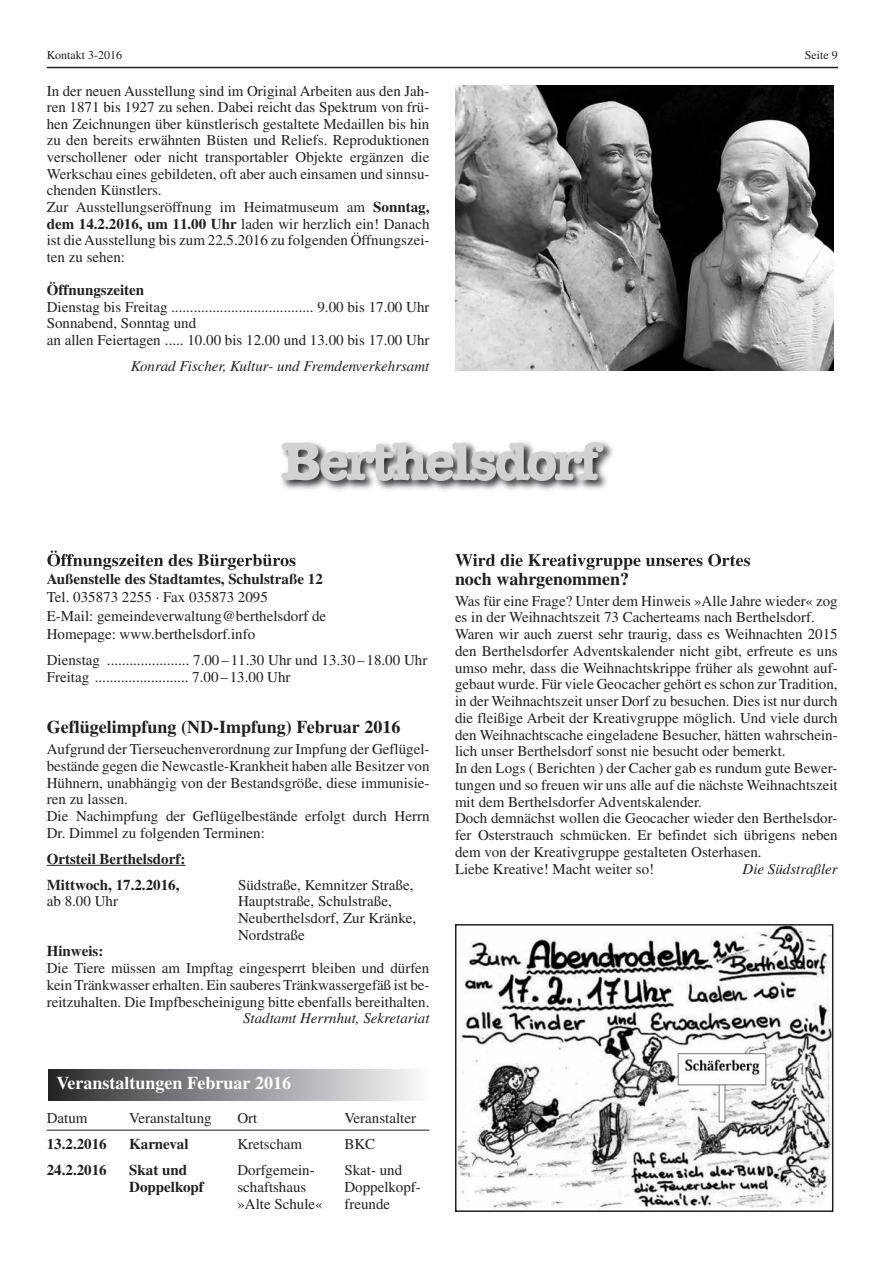
<style>
.page{position:relative;width:893px;height:1263px;background:#fff}
.page>*{position:absolute;margin:0;border:0;box-sizing:border-box;transform-origin:0 0}
.t1{font:700 54px "American Typewriter";letter-spacing:-.055em;color:#d1d2d4}
.t2{font:700 18px/18.3px "Times";color:#231f20}
.t3{font:700 18px "Times";color:#fff}
.t4{font:15px/16.6px "Times";color:#231f20}
.t5{font:700 15px/26px "Times";color:#231f20}
.t6{font:italic 15px "Times";color:#231f20}
.t7{font:12px "Times";color:#231f20}
.s1{font-weight:700}
</style>
<div class="page">
<img style="left:455px;top:85px;width:378px;height:286px">
<hr style="left:47px;top:67px;width:791px;height:1px;background:#231f20">
<hr style="left:47px;top:865px;width:138px;height:1px;background:#231f20">
<hr style="left:47px;top:1130px;width:382px;height:1px;background:#231f20">
<div style="left:48px;top:1069px;width:380px;height:32px;background:linear-gradient(to right,#2b2b2e,#f9fafd)"></div>
<img style="left:458px;top:927px;width:372px;height:282px">
<div style="left:455px;top:924px;width:378px;height:288px;border:2px solid #231f20"></div>
<img style="left:282px;top:441px;width:469px;height:123px">
<img style="left:47px;top:550px;width:249px;height:14px">
<img style="left:455px;top:554px;width:295px;height:10px">
<p class="t7" style="left:47px;top:51px;width:77px">Kontakt 3-2016</p>
<p class="t7" style="left:805px;top:51px;width:34px">Seite 9</p>
<p class="t4" style="left:47px;top:84px;width:384px">In der neuen Ausstellung sind im Original Arbeiten aus den Jah&shy;ren 1871 bis 1927 zu sehen. Dabei reicht das Spektrum von frü&shy;hen Zeichnungen über künstlerisch gestaltete Medaillen bis hin zu den bereits erwähnten Büsten und Reliefs. Reproduktionen verschollener oder nicht transportabler Objekte ergänzen die Werkschau eines gebildeten, oft aber auch einsamen und sinnsu&shy;chenden Künstlers.<br>Zur Ausstellungseröffnung im Heimatmuseum am <span class="s1">Sonntag, dem 14.2.2016, um 11.00 Uhr</span> laden wir herzlich ein! Danach ist die Ausstellung bis zum 22.5.2016 zu folgenden Öffnungszei&shy;ten zu sehen:</p>
<p class="t5" style="left:47px;top:279px;width:99px">Öffnungszeiten</p>
<p class="t4" style="left:47px;top:300px;width:384px">Dienstag bis Freitag ...................................... 9.00 bis 17.00 Uhr<br>Sonnabend, Sonntag und<br>an allen Feiertagen ..... 10.00 bis 12.00 und 13.00 bis 17.00 Uhr</p>
<p class="t6" style="left:131px;top:361px;width:300px">Konrad Fischer, Kultur- und Fremdenverkehrsamt</p>
<h1 class="t1" style="left:281px;top:443px;width:324px">Berthelsdorf</h1>
<p class="t2" style="left:47px;top:553px;width:251px">Öffnungszeiten des Bürgerbüros</p>
<p class="t5" style="left:47px;top:568px;width:278px">Außenstelle des Stadtamtes, Schulstraße 12</p>
<p class="t4" style="left:47px;top:590px;width:281px;line-height:18.1px">Tel. 035873 2255 · Fax 035873 2095<br>E-Mail: gemeindeverwaltung@berthelsdorf de<br>Homepage: www.berthelsdorf.info</p>
<p class="t4" style="left:47px;top:653px;width:382px">Dienstag ...................... 7.00 – 11.30 Uhr und 13.30 – 18.00 Uhr<br>Freitag ......................... 7.00 – 13.00 Uhr</p>
<p class="t2" style="left:47px;top:720px;width:355px">Geflügelimpfung (ND-Impfung) Februar 2016</p>
<p class="t4" style="left:47px;top:742px;width:384px">Aufgrund der Tierseuchenverordnung zur Impfung der Geflügel&shy;bestände gegen die Newcastle-Krankheit haben alle Besitzer von Hühnern, unabhängig von der Bestandsgröße, diese immunisie&shy;ren zu lassen.<br>Die Nachimpfung der Geflügelbestände erfolgt durch Herrn Dr. Dimmel zu folgenden Terminen:</p>
<p class="t5" style="left:47px;top:847px;width:140px">Ortsteil Berthelsdorf:<br>Mittwoch, 17.2.2016,</p>
<p class="t4" style="left:238px;top:878px;width:177px">Südstraße, Kemnitzer Straße,</p>
<p class="t4" style="left:47px;top:894px;width:73px">ab 8.00 Uhr</p>
<p class="t4" style="left:238px;top:894px;width:180px">Hauptstraße, Schulstraße,<br>Neuberthelsdorf, Zur Kränke,<br>Nordstraße</p>
<p class="t5" style="left:47px;top:940px;width:58px">Hinweis:</p>
<p class="t4" style="left:47px;top:961px;width:384px;text-align:justify">Die Tiere müssen am Impftag eingesperrt bleiben und dürfen kein Tränkwasser erhalten. Ein sauberes Tränkwassergefäß ist be&shy;reitzuhalten. Die Impfbescheinigung bitte ebenfalls bereithalten.</p>
<p class="t6" style="left:243px;top:1013px;width:188px">Stadtamt Herrnhut, Sekretariat</p>
<p class="t3" style="left:56px;top:1077px;width:236px">Veranstaltungen Februar 2016</p>
<p class="t4" style="left:47px;top:1111px;width:42px">Datum</p>
<p class="t4" style="left:129px;top:1111px;width:84px">Veranstaltung</p>
<p class="t4" style="left:237px;top:1111px;width:21px">Ort</p>
<p class="t4" style="left:344px;top:1111px;width:73px">Veranstalter</p>
<p class="t5" style="left:47px;top:1133px;width:62px">13.2.2016</p>
<p class="t5" style="left:129px;top:1133px;width:61px">Karneval</p>
<p class="t4" style="left:237px;top:1137px;width:66px">Kretscham</p>
<p class="t4" style="left:344px;top:1137px;width:32px">BKC</p>
<p class="t5" style="left:47px;top:1159px;width:62px">24.2.2016</p>
<p class="t5" style="left:129px;top:1159px;width:59px">Skat und</p>
<p class="t4" style="left:237px;top:1163px;width:79px">Dorfgemein-</p>
<p class="t4" style="left:344px;top:1163px;width:59px">Skat- und</p>
<p class="t5" style="left:129px;top:1175px;width:76px">Doppelkopf</p>
<p class="t4" style="left:237px;top:1180px;width:71px">schaftshaus</p>
<p class="t4" style="left:344px;top:1180px;width:78px">Doppelkopf-</p>
<p class="t4" style="left:237px;top:1197px;width:87px">»Alte Schule«</p>
<p class="t4" style="left:344px;top:1197px;width:47px">freunde</p>
<p class="t2" style="left:455px;top:553px;width:297px">Wird die Kreativgruppe unseres Ortes noch wahrgenommen?</p>
<p class="t4" style="left:455px;top:594px;width:384px">Was für eine Frage? Unter dem Hinweis »Alle Jahre wieder« zog es in der Weihnachtszeit 73 Cacherteams nach Berthelsdorf.<br>Waren wir auch zuerst sehr traurig, dass es Weihnachten 2015 den Berthelsdorfer Adventskalender nicht gibt, erfreute es uns umso mehr, dass die Weihnachtskrippe früher als gewohnt auf&shy;gebaut wurde. Für viele Geocacher gehört es schon zur Tradition, in der Weihnachtszeit unser Dorf zu besuchen. Dies ist nur durch die fleißige Arbeit der Kreativgruppe möglich. Und viele durch den Weihnachtscache eingeladene Besucher, hätten wahrschein&shy;lich unser Berthelsdorf sonst nie besucht oder bemerkt.<br>In den Logs ( Berichten ) der Cacher gab es rundum gute Bewer&shy;tungen und so freuen wir uns alle auf die nächste Weihnachtszeit mit dem Berthelsdorfer Adventskalender.<br>Doch demnächst wollen die Geocacher wieder den Berthelsdor&shy;fer Osterstrauch schmücken. Er befindet sich übrigens neben dem von der Kreativgruppe gestalteten Osterhasen.<br>Liebe Kreative! Macht weiter so!</p>
<p class="t6" style="left:742px;top:863px;width:97px">Die Südstraßler</p>
</div>
